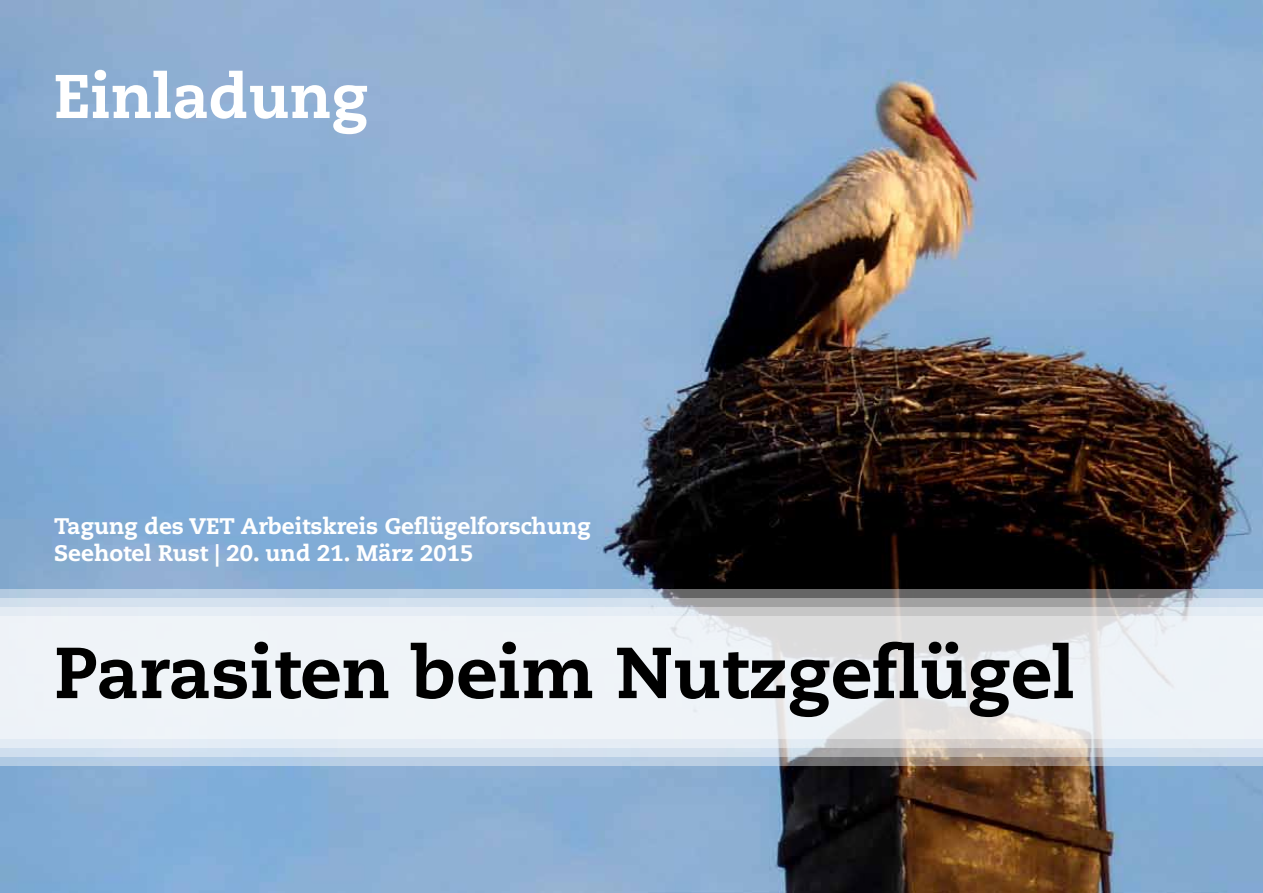
<style>
.page{position:relative;width:1263px;height:893px;background:#fff}
.page>*{position:absolute;margin:0;border:0;box-sizing:border-box;transform-origin:0 0}
.t1{font:800 72px "Caecilia";color:#000}
.t2{font:800 61.5px "Caecilia";color:#fff}
.t3{font:800 22.5px/27px "Caecilia";color:#fff}
</style>
<div class="page">
<img style="left:0;top:0;width:1263px;height:893px">
<svg style="left:0;top:589px;width:1263px;height:9px;background:#96a2af"></svg>
<svg style="left:0;top:598px;width:1263px;height:9px;background:#bfc7d0"></svg>
<svg style="left:0;top:607px;width:1263px;height:9px;background:#d9dee3"></svg>
<svg style="left:0;top:616px;width:1263px;height:149px;fill:#eef3f8"></svg>
<h2 class="t2" style="left:54px;top:58px;width:316px">Einladung</h2>
<p class="t3" style="left:54px;top:513px;width:538px">Tagung des VET Arbeitskreis Geflügelforschung<br>Seehotel Rust | 20. und 21. März 2015</p>
<h1 class="t1" style="left:54px;top:628px;width:1022px">Parasiten beim Nutzgeflügel</h1>
</div>
